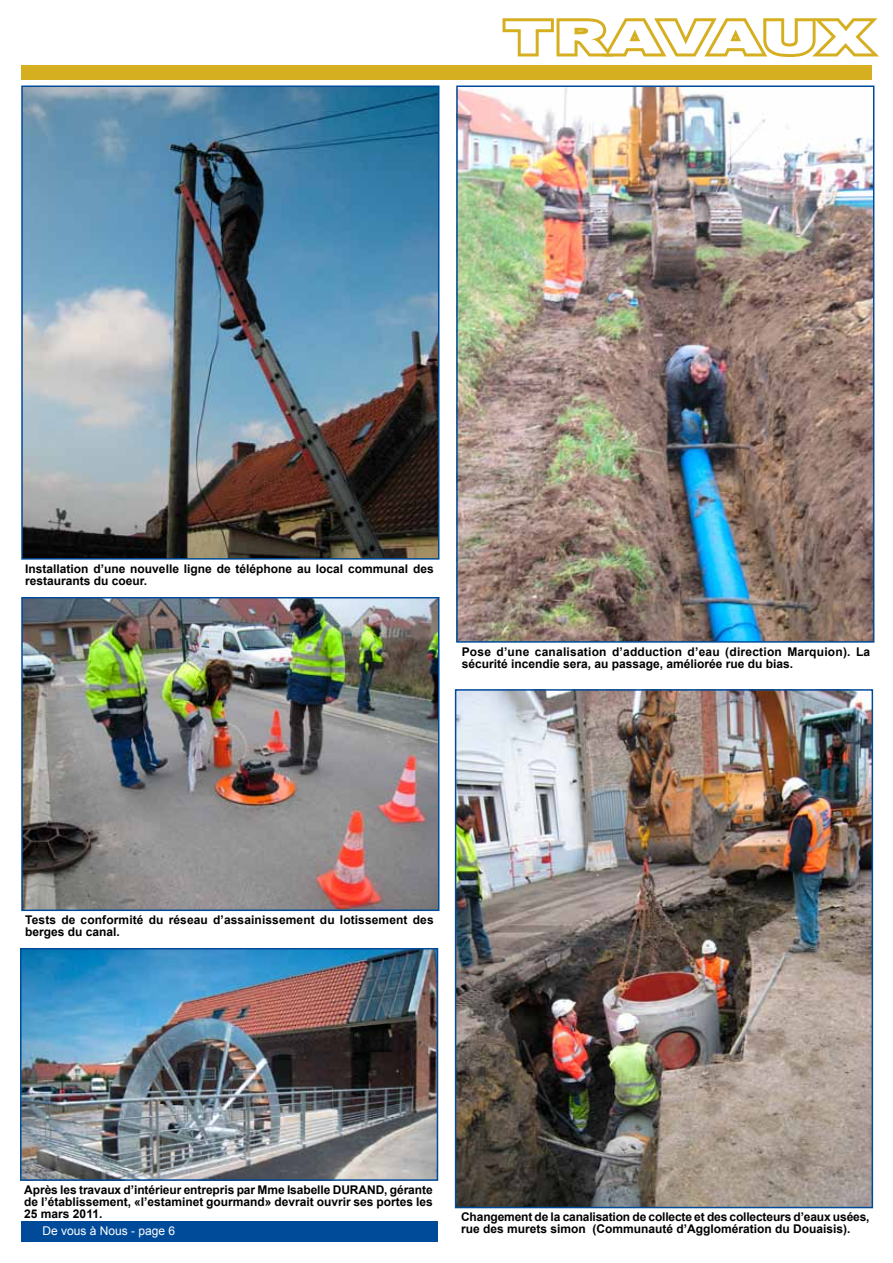
<style>
.page{position:relative;width:893px;height:1263px;background:#fff}
.page>*{position:absolute;margin:0;border:0;box-sizing:border-box;transform-origin:0 0}
.t1{font:900 45px "Arial";letter-spacing:.01em;color:#fff;scale:1.5 1}
.t2{font:700 12px/12px "Arial";color:#000}
.t3{font:700 12px/12px "Arial";letter-spacing:.02em;color:#000}
.t4{font:12px "Arial";color:#fff}
</style>
<div class="page">
<div style="left:21px;top:1221px;width:416px;height:21px;background:#004b99"></div>
<svg style="left:502px;top:18px;width:377px;height:39px"></svg>
<div style="left:21px;top:66px;width:851px;height:14px;background:#d6af21"></div>
<img style="left:24px;top:600px;width:412px;height:308px">
<div style="left:21px;top:597px;width:418px;height:314px;border:2px solid #004b99"></div>
<img style="left:459px;top:88px;width:412px;height:552px">
<div style="left:456px;top:85px;width:418px;height:558px;border:2px solid #004b99"></div>
<img style="left:458px;top:692px;width:412px;height:513px">
<div style="left:455px;top:689px;width:418px;height:519px;border:2px solid #004b99"></div>
<img style="left:24px;top:88px;width:412px;height:469px">
<div style="left:21px;top:85px;width:418px;height:475px;border:2px solid #004b99"></div>
<img style="left:23px;top:951px;width:412px;height:227px">
<div style="left:20px;top:948px;width:418px;height:233px;border:2px solid #004b99"></div>
<h1 class="t1" style="left:504px;top:5px;width:247px">TRAVAUX</h1>
<p class="t2" style="left:25px;top:563px;width:410px">Installation d’une nouvelle ligne de téléphone au local communal des restaurants du coeur.</p>
<p class="t3" style="left:462px;top:646px;width:410px">Pose d’une canalisation d’adduction d’eau (direction Marquion). La sécurité incendie sera, au passage, améliorée rue du bias.</p>
<p class="t2" style="left:25px;top:914px;width:410px">Tests de conformité du réseau d’assainissement du lotissement des berges du canal.</p>
<p class="t2" style="left:24px;top:1184px;width:410px;text-align:justify">Après les travaux d’intérieur entrepris par Mme Isabelle DURAND, gérante de l’établissement, «l’estaminet gourmand» devrait ouvrir ses portes les 25 mars 2011.</p>
<p class="t4" style="left:43px;top:1223px;width:134px">De vous à Nous - page 6</p>
<p class="t2" style="left:461px;top:1211px;width:410px">Changement de la canalisation de collecte et des collecteurs d’eaux usées, rue des murets simon (Communauté d’Agglomération du Douaisis).</p>
</div>
